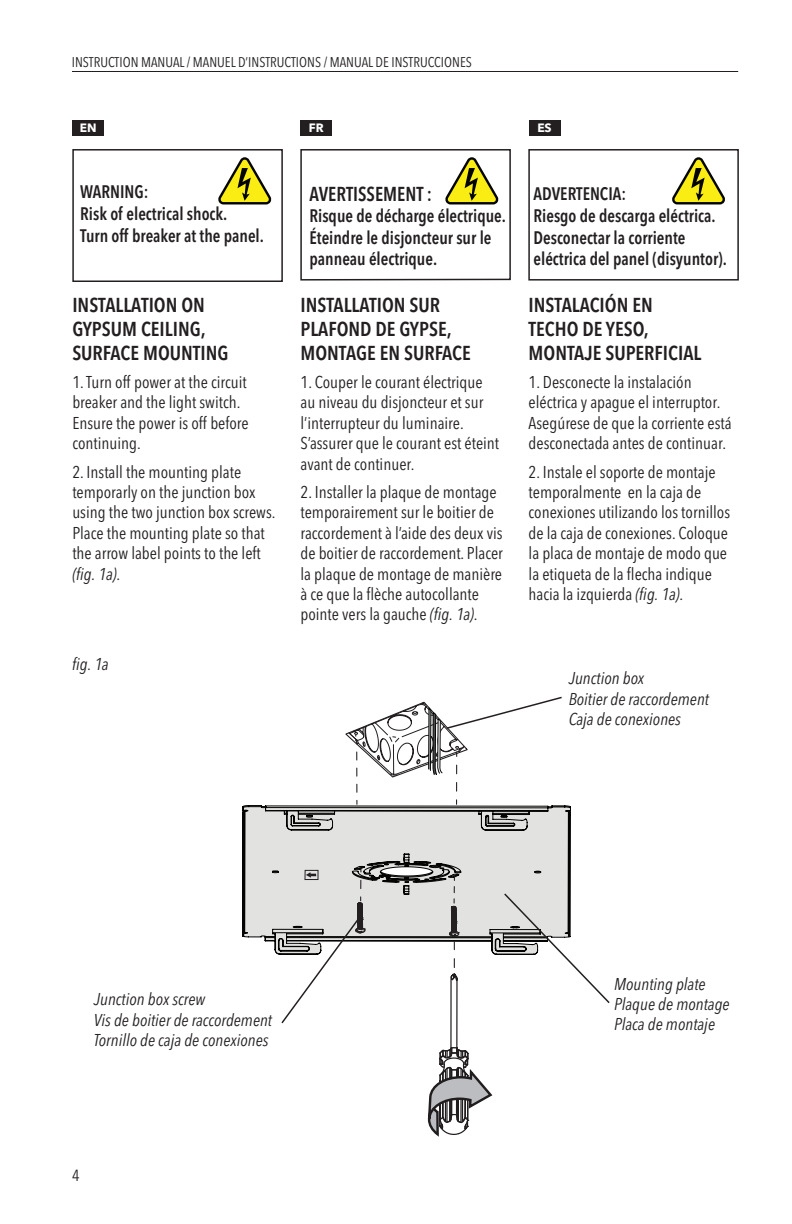
<style>
.page{position:relative;width:792px;height:1224px;background:#fff}
.page>*{position:absolute;margin:0;border:0;box-sizing:border-box;transform-origin:0 0}
.t1{font:600 condensed 20px/24px "Avenir Next LT Pro";color:#231f20}
.t2{font:600 condensed 20px "Avenir Next LT Pro";color:#231f20;scale:.94 1}
.t3{font:600 condensed 18px/21.6px "Avenir Next LT Pro";color:#231f20;scale:.94 1}
.t4{font:condensed 17px/20.4px "Avenir Next LT Pro";color:#231f20}
.t5{font:italic condensed 17px/20.4px "Avenir Next LT Pro";color:#231f20}
.t6{font:condensed 16px "Avenir Next LT Pro";color:#231f20}
.t7{font:condensed 14px "Avenir Next LT Pro";color:#231f20}
.t8{font:700 12px "Avenir Next LT Pro";color:#fff}
.s1{font-style:italic}
</style>
<div class="page">
<hr style="left:72px;top:71px;width:666px;height:1px;background:#231f20">
<svg style="left:242px;top:805px;width:38px;height:150px;background:#c9c9c8"></svg>
<div style="left:72px;top:120px;width:32px;height:16px;background:#231f20"></div>
<div style="left:300px;top:120px;width:32px;height:16px;background:#231f20"></div>
<div style="left:529px;top:120px;width:31px;height:16px;background:#231f20"></div>
<div style="left:72px;top:149px;width:211px;height:133px;border:2px solid #231f20"></div>
<div style="left:300px;top:149px;width:211px;height:132px;border:2px solid #231f20"></div>
<div style="left:528px;top:149px;width:211px;height:132px;border:2px solid #231f20"></div>
<svg style="left:218px;top:157px;width:53px;height:47px"></svg>
<svg style="left:445px;top:157px;width:54px;height:47px"></svg>
<svg style="left:672px;top:157px;width:53px;height:47px"></svg>
<svg style="left:280px;top:696px;width:330px;height:441px"></svg>
<p class="t7" style="left:72px;top:53px;width:402px">INSTRUCTION MANUAL / MANUEL D’INSTRUCTIONS / MANUAL DE INSTRUCCIONES</p>
<p class="t8" style="left:80px;top:121px;width:18px">EN</p>
<p class="t8" style="left:309px;top:121px;width:16px">FR</p>
<p class="t3" style="left:80px;top:181px;width:197px">WARNING:<br>Risk of electrical shock.<br>Turn off breaker at the panel.</p>
<p class="t2" style="left:309px;top:181px;width:132px">AVERTISSEMENT :</p>
<p class="t3" style="left:309px;top:205px;width:211px">Risque de décharge électrique.<br>Éteindre le disjoncteur sur le panneau électrique.</p>
<p class="t1" style="left:72px;top:292px;width:158px">INSTALLATION ON<br>GYPSUM CEILING,<br>SURFACE MOUNTING</p>
<p class="t4" style="left:72px;top:372px;width:178px">1. Turn off power at the circuit breaker and the light switch.<br>Ensure the power is off before continuing.</p>
<p class="t4" style="left:72px;top:461px;width:205px">2. Install the mounting plate temporarly on the junction box using the two junction box screws.<br>Place the mounting plate so that the arrow label points to the left <span class="s1">(fig. 1a)</span>.</p>
<p class="t5" style="left:72px;top:654px;width:38px">fig. 1a</p>
<p class="t1" style="left:300px;top:292px;width:172px">INSTALLATION SUR<br>PLAFOND DE GYPSE,<br>MONTAGE EN SURFACE</p>
<p class="t4" style="left:300px;top:372px;width:200px">1. Couper le courant électrique au niveau du disjoncteur et sur l’interrupteur du luminaire.<br>S’assurer que le courant est éteint avant de continuer.</p>
<p class="t4" style="left:300px;top:482px;width:204px">2. Installer la plaque de montage temporairement sur le boitier de raccordement à l’aide des deux vis de boitier de raccordement. Placer la plaque de montage de manière à ce que la flèche autocollante pointe vers la gauche <span class="s1">(fig. 1a)</span>.</p>
<p class="t8" style="left:537px;top:121px;width:16px">ES</p>
<p class="t3" style="left:534px;top:183px;width:207px">ADVERTENCIA:<br>Riesgo de descarga eléctrica.<br>Desconectar la corriente eléctrica del panel (disyuntor).</p>
<p class="t1" style="left:529px;top:292px;width:174px">INSTALACIÓN EN<br>TECHO DE YESO,<br>MONTAJE SUPERFICIAL</p>
<p class="t4" style="left:529px;top:372px;width:204px">1. Desconecte la instalación eléctrica y apague el interruptor.<br>Asegúrese de que la corriente está desconectada antes de continuar.</p>
<p class="t4" style="left:529px;top:461px;width:203px">2. Instale el soporte de montaje temporalmente en la caja de conexiones utilizando los tornillos de la caja de conexiones. Coloque la placa de montaje de modo que la etiqueta de la flecha indique hacia la izquierda <span class="s1">(fig. 1a)</span>.</p>
<p class="t5" style="left:569px;top:668px;width:142px">Junction box<br>Boitier de raccordement<br>Caja de conexiones</p>
<p class="t5" style="left:94px;top:989px;width:180px">Junction box screw<br>Vis de boitier de raccordement<br>Tornillo de caja de conexiones</p>
<p class="t6" style="left:72px;top:1166px;width:9px">4</p>
<p class="t5" style="left:614px;top:973px;width:117px">Mounting plate<br>Plaque de montage<br>Placa de montaje</p>
</div>
